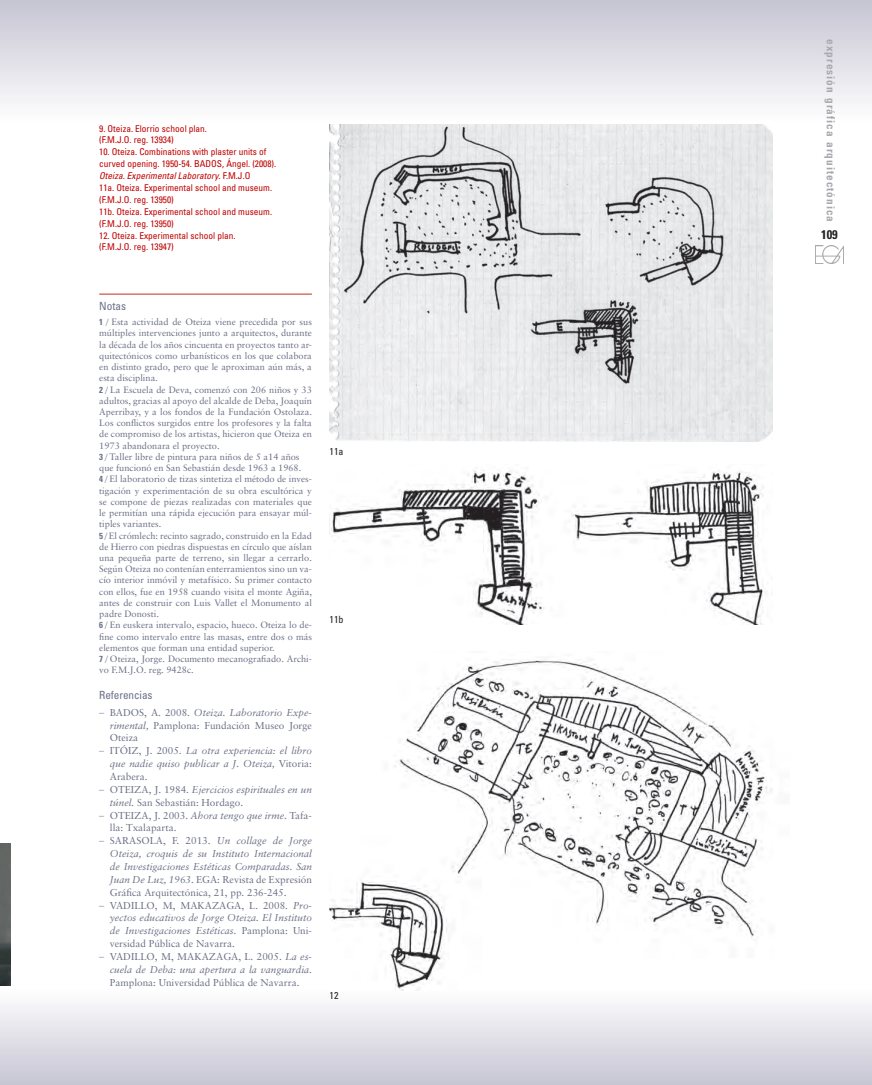
<style>
.page{position:relative;width:872px;height:1085px;background:#fff}
.page>*{position:absolute;margin:0;border:0;box-sizing:border-box;transform-origin:0 0}
.t1{font:700 condensed 12.5px "Univers";color:#231f20}
.t2{font:700 condensed 11.25px "Univers";letter-spacing:.09em;color:#a8a9ad}
.t3{font:condensed 11.25px "Univers";letter-spacing:-.01em;color:#6b6f86}
.t4{font:italic 10px/12.9px "Sabon";color:#6b6f86;text-align:justify}
.t5{font:10px/12.9px "Sabon";color:#6b6f86;text-align:justify}
.t6{font:condensed 10px "Univers";color:#231f20}
.t7{font:condensed 9.38px/11.9px "Univers";color:#c00000}
.t8{font:9.25px/11.2px "Sabon";color:#6b6f86}
.s1{font-style:italic}
.s2{font-family:"Univers";font-weight:700;font-stretch:condensed;font-size:8.75px}
.s3{font-family:"Univers";font-weight:300;font-stretch:condensed;font-size:8.75px}
.s4{font-family:"Univers";font-weight:300;font-stretch:condensed}
.s5{font-family:"Univers";font-weight:300;font-style:normal;font-stretch:condensed}
.s6{font-style:normal}
</style>
<div class="page">
<div style="left:0;top:986px;width:872px;height:98px;background:linear-gradient(to bottom,#fff,#c7c6d4)"></div>
<div style="left:0;top:0;width:872px;height:123px;background:linear-gradient(to bottom,#c5c4d3,#fefefe)"></div>
<hr style="left:99px;top:294px;width:213px;height:1px;background:#c02d19">
<img style="left:0;top:843px;width:11px;height:142px">
<img style="left:330px;top:124px;width:442px;height:317px">
<img style="left:330px;top:659px;width:465px;height:330px">
<img style="left:331px;top:468px;width:433px;height:157px">
<img style="left:815px;top:246px;width:28px;height:17px">
<p class="t7" style="left:99px;top:122px;width:109px">9. Oteiza. Elorrio school plan. (F.M.J.O. reg. 13934)</p>
<p class="t7" style="left:99px;top:146px;width:179px">10. Oteiza. Combinations with plaster units of curved opening. 1950-54. BADOS, Ángel. (2008).<br><span class="s1">Oteiza. Experimental Laboratory</span>. F.M.J.O<br>11a. Oteiza. Experimental school and museum. (F.M.J.O. reg. 13950)<br>11b. Oteiza. Experimental school and museum. (F.M.J.O. reg. 13950)</p>
<p class="t7" style="left:99px;top:229px;width:138px">12. Oteiza. Experimental school plan. (F.M.J.O. reg. 13947)</p>
<p class="t3" style="left:99px;top:299px;width:28px">Notas</p>
<p class="t8" style="left:99px;top:316px;width:214px"><span class="s2">1</span> <span class="s3">/</span> Esta actividad de Oteiza viene precedida por sus múltiples intervenciones junto a arquitectos, durante la década de los años cincuenta en proyectos tanto ar&shy;quitectónicos como urbanísticos en los que colabora en distinto grado, pero que le aproximan aún más, a esta disciplina.<br><span class="s2">2</span> <span class="s3">/</span> La Escuela de Deva, comenzó con 206 niños y 33 adultos, gracias al apoyo del alcalde de Deba, Joaquín Aperribay, y a los fondos de la Fundación Ostolaza.<br>Los conflictos surgidos entre los profesores y la falta de compromiso de los artistas, hicieron que Oteiza en 1973 abandonara el proyecto.<br><span class="s2">3</span> <span class="s3">/</span> Taller libre de pintura para niños de 5 a14 años que funcionó en San Sebastián desde 1963 a 1968.<br><span class="s2">4</span> <span class="s3">/</span> El laboratorio de tizas sintetiza el método de inves&shy;tigación y experimentación de su obra escultórica y se compone de piezas realizadas con materiales que le permitían una rápida ejecución para ensayar múl&shy;tiples variantes.<br><span class="s2">5</span> <span class="s3">/</span> El crómlech: recinto sagrado, construido en la Edad de Hierro con piedras dispuestas en círculo que aíslan una pequeña parte de terreno, sin llegar a cerrarlo.<br>Según Oteiza no contenían enterramientos sino un va&shy;cío interior inmóvil y metafísico. Su primer contacto con ellos, fue en 1958 cuando visita el monte Agiña, antes de construir con Luis Vallet el Monumento al padre Donosti.<br><span class="s2">6</span> <span class="s3">/</span> En euskera intervalo, espacio, hueco. Oteiza lo de&shy;fine como intervalo entre las masas, entre dos o más elementos que forman una entidad superior.<br><span class="s2">7</span> <span class="s3">/</span> Oteiza, Jorge. Documento mecanografiado. Archi&shy;vo F.M.J.O. reg. 9428c.</p>
<p class="t3" style="left:99px;top:688px;width:55px">Referencias</p>
<p class="t5" style="left:110px;top:705px;width:203px;text-indent:-11px"><span class="s4">–</span> BADOS, A. 2008. <span class="s1">Oteiza. Laboratorio Expe&shy;rimental,</span> Pamplona: Fundación Museo Jorge Oteiza</p>
<p class="t4" style="left:110px;top:744px;width:203px;text-indent:-11px"><span class="s5">–</span> <span class="s6">ITÓIZ, J. 2005.</span> La otra experiencia: el libro que nadie quiso publicar a J. Oteiza, <span class="s6">Vitoria:<br>Arabera.</span></p>
<p class="t5" style="left:110px;top:782px;width:203px;text-indent:-11px"><span class="s4">–</span> OTEIZA, J. 1984. <span class="s1">Ejercicios espirituales en un túnel.</span> San Sebastián: Hordago.</p>
<p class="t5" style="left:110px;top:808px;width:203px;text-indent:-11px"><span class="s4">–</span> OTEIZA, J. 2003. <span class="s1">Ahora tengo que irme</span>. Tafa&shy;lla: Txalaparta.</p>
<p class="t4" style="left:110px;top:834px;width:203px;text-indent:-11px"><span class="s5">–</span> <span class="s6">SARASOLA, F. 2013.</span> Un collage de Jorge Oteiza, croquis de su Instituto Internacional de Investigaciones Estéticas Comparadas. San Juan De Luz, 1963<span class="s6">. EGA: Revista de Expresión Gráfica Arquitectónica, 21, pp. 236-245.</span></p>
<p class="t4" style="left:110px;top:898px;width:203px;text-indent:-11px"><span class="s5">–</span> <span class="s6">VADILLO, M, MAKAZAGA, L. 2008.</span> Pro&shy;yectos educativos de Jorge Oteiza. El Instituto de Investigaciones Estéticas. <span class="s6">Pamplona: Uni&shy;versidad Pública de Navarra.</span></p>
<p class="t5" style="left:110px;top:949px;width:203px;text-indent:-11px"><span class="s4">–</span> VADILLO, M, MAKAZAGA, L. 2005. <span class="s1">La es&shy;cuela de Deba: una apertura a la vanguardia</span>.<br>Pamplona: Universidad Pública de Navarra.</p>
<p class="t6" style="left:330px;top:445px;width:15px">11a</p>
<p class="t6" style="left:330px;top:612px;width:15px">11b</p>
<p class="t6" style="left:330px;top:988px;width:10px">12</p>
<p class="t2" style="left:837px;top:39px;width:184px;rotate:90deg">expresión gráfica arquitectónica</p>
<h1 class="t1" style="left:821px;top:226px;width:18px">109</h1>
</div>
